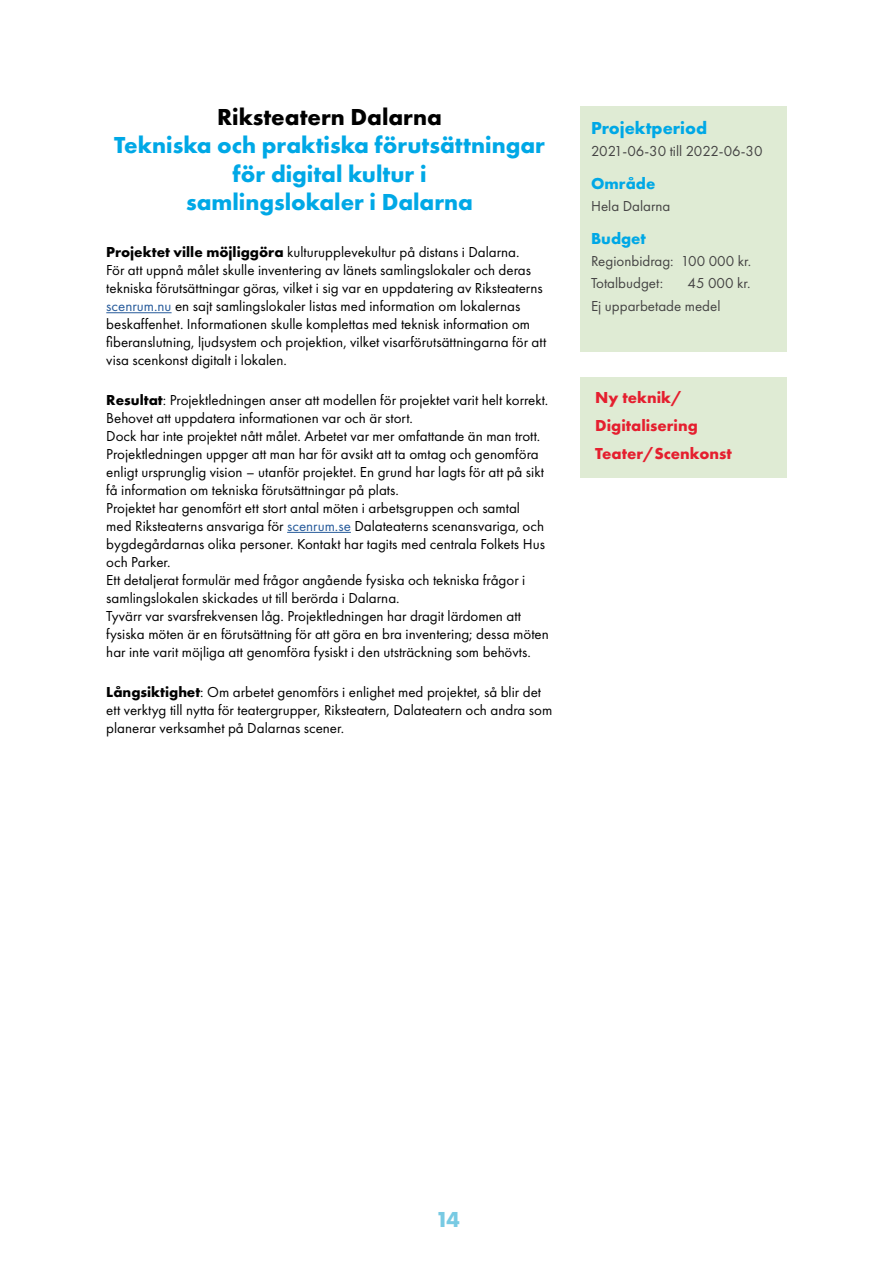
<style>
.page{position:relative;width:893px;height:1263px;background:#fff}
.page>*{position:absolute;margin:0;border:0;box-sizing:border-box;transform-origin:0 0}
.Rubrilk_Huvud{font:700 24px/28.5px "Futura PT";color:#00a8e6;text-align:center}
.Rubrilk_Huvud-2{font:700 24px "Futura PT";color:#000}
.t1{font:700 22.5px "Futura PT";color:#78cae3}
.Underrubrik_spalt_-blå{font:700 18px "Futura PT";color:#00a8e6}
.Kategorier{font:700 16.5px "Futura PT";color:#e51f2f}
.Underrubrik_spalt_-blå-2{font:700 16.5px "Futura PT";color:#00a8e6}
.Brödtext{font:15px/18px "Futura PT";color:#000}
.Brödtext_-_spalt{font:15px "Futura PT";color:#454444}
.s1{font-weight:700}
.s2{color:#275b9b}
</style>
<div class="page">
<hr style="left:106px;top:312px;width:66px;height:1px;background:#275b9b">
<hr style="left:287px;top:532px;width:64px;height:1px;background:#275b9b">
<div style="left:580px;top:377px;width:207px;height:101px;background:#dfebd4"></div>
<div style="left:580px;top:106px;width:207px;height:246px;background:#dfebd4"></div>
<h1 class="Rubrilk_Huvud-2" style="left:217px;top:101px;width:226px">Riksteatern Dalarna</h1>
<h1 class="Rubrilk_Huvud" style="left:114px;top:130px;width:432px">Tekniska och praktiska förutsättningar för digital kultur i</h1>
<h1 class="Rubrilk_Huvud" style="left:186px;top:187px;width:288px">samlingslokaler i Dalarna</h1>
<p class="Brödtext" style="left:106px;top:243px;width:441px"><span class="s1">Projektet ville möjliggöra</span> kulturupplevekultur på distans i Dalarna.<br>För att uppnå målet skulle inventering av länets samlingslokaler och deras tekniska förutsättningar göras, vilket i sig var en uppdatering av Riksteaterns <span class="s2">scenrum.nu</span> en sajt samlingslokaler listas med information om lokalernas beskaffenhet. Informationen skulle komplettas med teknisk information om fiberanslutning, ljudsystem och projektion, vilket visarförutsättningarna för att visa scenkonst digitalt i lokalen.</p>
<p class="Brödtext" style="left:106px;top:391px;width:444px"><span class="s1">Resultat</span>: Projektledningen anser att modellen för projektet varit helt korrekt.<br>Behovet att uppdatera informationen var och är stort.</p>
<p class="Brödtext" style="left:106px;top:427px;width:439px">Dock har inte projektet nått målet. Arbetet var mer omfattande än man trott.<br>Projektledningen uppger att man har för avsikt att ta omtag och genomföra enligt ursprunglig vision – utanför projektet. En grund har lagts för att på sikt få information om tekniska förutsättningar på plats.</p>
<p class="Brödtext" style="left:106px;top:499px;width:440px">Projektet har genomfört ett stort antal möten i arbetsgruppen och samtal med Riksteaterns ansvariga för <span class="s2">scenrum.se</span> Dalateaterns scenansvariga, och bygdegårdarnas olika personer. Kontakt har tagits med centrala Folkets Hus och Parker.</p>
<p class="Brödtext" style="left:106px;top:571px;width:421px">Ett detaljerat formulär med frågor angående fysiska och tekniska frågor i samlingslokalen skickades ut till berörda i Dalarna.</p>
<p class="Brödtext" style="left:106px;top:607px;width:444px">Tyvärr var svarsfrekvensen låg. Projektledningen har dragit lärdomen att fysiska möten är en förutsättning för att göra en bra inventering; dessa möten har inte varit möjliga att genomföra fysiskt i den utsträckning som behövts.</p>
<p class="Brödtext" style="left:106px;top:682px;width:447px"><span class="s1">Långsiktighet</span>: Om arbetet genomförs i enlighet med projektet, så blir det ett verktyg till nytta för teatergrupper, Riksteatern, Dalateatern och andra som planerar verksamhet på Dalarnas scener.</p>
<p class="Underrubrik_spalt_-blå" style="left:591px;top:117px;width:118px">Projektperiod</p>
<p class="Brödtext_-_spalt" style="left:591px;top:143px;width:173px">2021-06-30 till 2022-06-30</p>
<p class="Underrubrik_spalt_-blå-2" style="left:591px;top:173px;width:66px">Område</p>
<p class="Brödtext_-_spalt" style="left:591px;top:197px;width:81px">Hela Dalarna</p>
<p class="Underrubrik_spalt_-blå-2" style="left:591px;top:228px;width:56px">Budget</p>
<p class="Brödtext_-_spalt" style="left:591px;top:252px;width:162px">Regionbidrag: 100 000 kr.</p>
<p class="Brödtext_-_spalt" style="left:591px;top:274px;width:74px">Totalbudget:</p>
<p class="Brödtext_-_spalt" style="left:688px;top:274px;width:65px">45 000 kr.</p>
<p class="Brödtext_-_spalt" style="left:591px;top:297px;width:131px">Ej upparbetade medel</p>
<p class="Kategorier" style="left:595px;top:387px;width:88px">Ny teknik/</p>
<p class="Kategorier" style="left:595px;top:415px;width:104px">Digitalisering</p>
<p class="Kategorier" style="left:595px;top:443px;width:138px">Teater/Scenkonst</p>
<h2 class="t1" style="left:435px;top:1205px;width:26px">14</h2>
</div>
